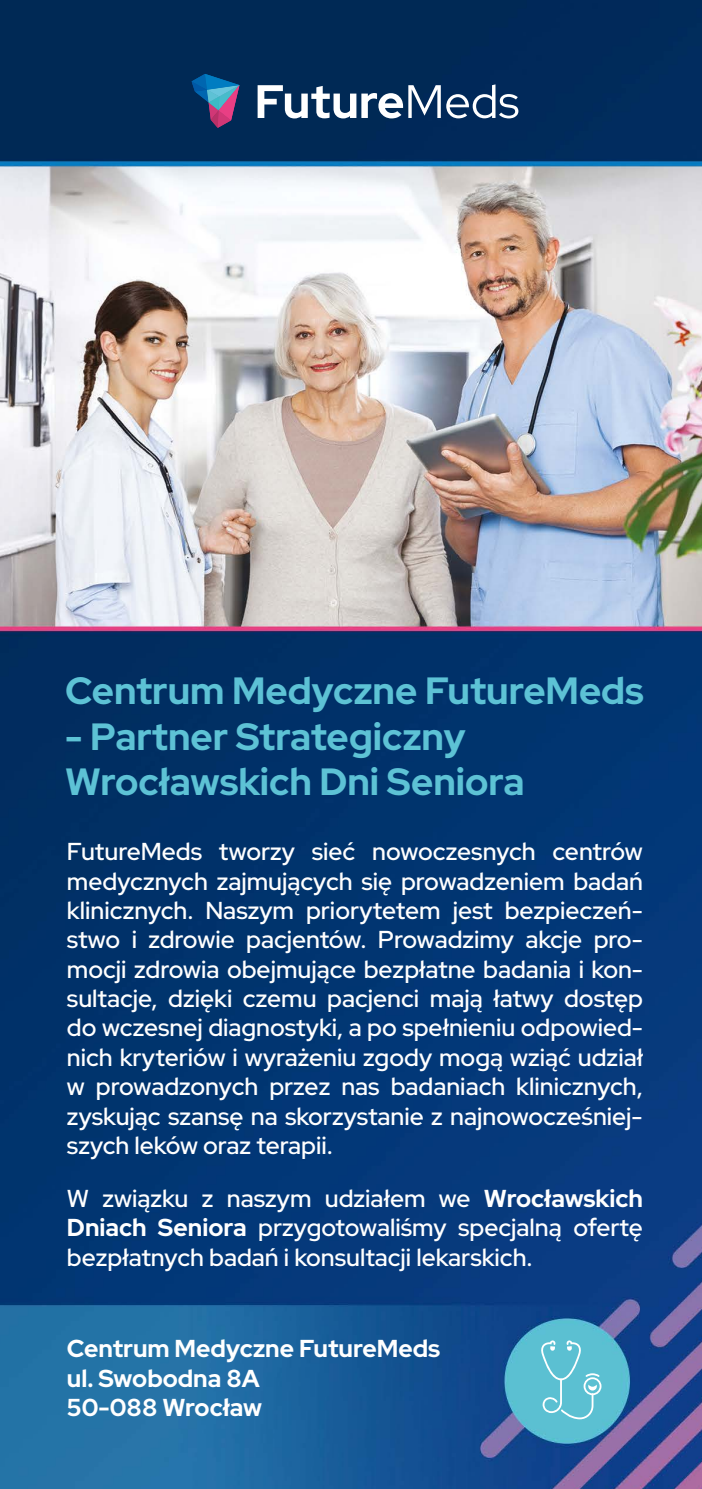
<style>
.page{position:relative;width:702px;height:1489px;background:#fff}
.page>*{position:absolute;margin:0;border:0;box-sizing:border-box;transform-origin:0 0}
.t1{font:700 38px/45.5px "Red Hat Display";color:#5dc2d5}
.t2{font:600 24.5px/29.2px "Red Hat Display";color:#fff;text-align:justify}
.t3{font:700 24.5px/29.2px "Red Hat Display";color:#fff}
.s1{font-weight:700}
</style>
<div class="page">
<img style="left:0;top:0;width:702px;height:1488px">
<svg style="left:257px;top:84px;width:261px;height:34px"></svg>
<svg style="left:192px;top:74px;width:47px;height:54px;background:#3b5385"></svg>
<svg style="left:540px;top:1340px;width:61px;height:79px;background:#6fc7d7"></svg>
<h1 class="t1" style="left:65px;top:667px;width:580px">Centrum Medyczne FutureMeds</h1>
<h1 class="t1" style="left:65px;top:712px;width:461px">- Partner Strategiczny<br>Wrocławskich Dni Seniora</h1>
<p class="t2" style="left:67px;top:836px;width:577px">FutureMeds tworzy sieć nowoczesnych centrów medycznych zajmujących się prowadzeniem badań klinicznych. Naszym priorytetem jest bezpieczeń&shy;stwo i zdrowie pacjentów. Prowadzimy akcje pro&shy;mocji zdrowia obejmujące bezpłatne badania i kon&shy;sultacje, dzięki czemu pacjenci mają łatwy dostęp do wczesnej diagnostyki, a po spełnieniu odpowied&shy;nich kryteriów i wyrażeniu zgody mogą wziąć udział w prowadzonych przez nas badaniach klinicznych, zyskując szansę na skorzystanie z najnowocześniej&shy;szych leków oraz terapii.</p>
<p class="t2" style="left:67px;top:1182px;width:577px">W związku z naszym udziałem we <span class="s1">Wrocławskich Dniach Seniora</span> przygotowaliśmy specjalną ofertę bezpłatnych badań i konsultacji lekarskich.</p>
<p class="t3" style="left:67px;top:1333px;width:375px">Centrum Medyczne FutureMeds ul. Swobodna 8A<br>50-088 Wrocław</p>
</div>
